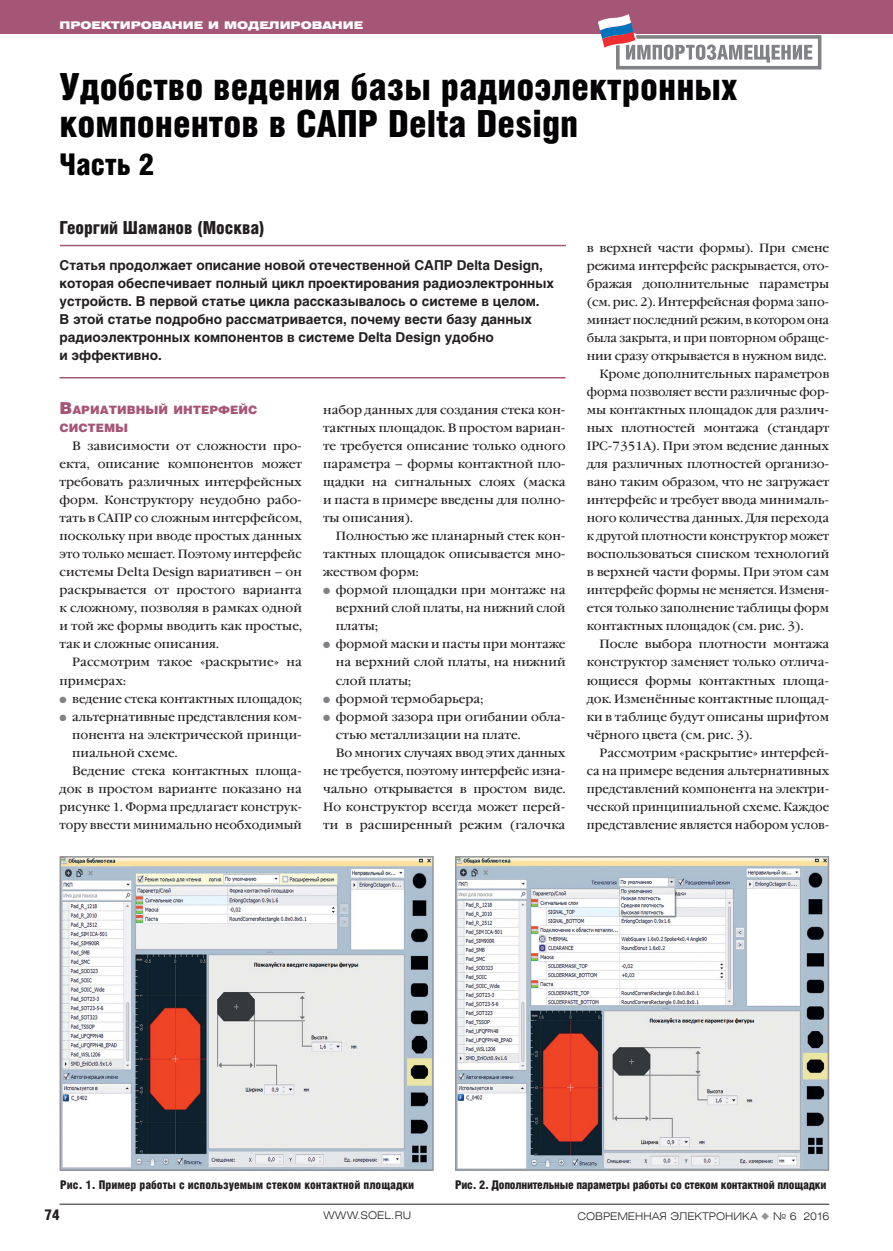
<style>
.page{position:relative;width:893px;height:1251px;background:#fff}
.page>*{position:absolute;margin:0;border:0;box-sizing:border-box;transform-origin:0 0}
.t1{font:37.5px/37.5px "Helios Cond Black C";color:#020002}
.t2{font:30px "Helios Cond Black C";color:#020002}
.t3{font:18px "Helios Cond Black C";color:#231f20}
.t4{font:15px "Helios Cond Black C";color:#231f20}
.t5{font:700 13.5px/18px "Helios C";color:#231f20}
.t6{font:12px/18px "Garamond Book C";color:#231f20;text-align:justify}
.t7{font:12px "Garamond Book C";color:#231f20;scale:.96 1}
.t8{font:12px "Helios Cond Black C";letter-spacing:-.02em;color:#231f20}
.t9{font:12px "Helios Cond Black C";color:#231f20}
.t10{font:12px "Garamond Book C";letter-spacing:-.025em;color:#231f20}
.t11{font:12px "Garamond Book C";color:#231f20;scale:.95 1}
.t12{font:11.55px/18px "Helios Black C";color:#a55575}
.t13{font:10.5px "Helios Ext Light C";color:#231f20}
.t14{font:10.5px "Helios Ext Black C";color:#fff}
.s1{font-size:16.5px}
.s2{color:#808285}
.s3{color:#939598}
</style>
<div class="page">
<div style="left:0;top:0;width:893px;height:34px;background:#a55575"></div>
<hr style="left:60px;top:1203px;width:769px;height:1px;background:#231f20">
<div style="left:616px;top:35px;width:205px;height:34px;border:4px solid #808285"></div>
<svg style="left:598px;top:14px;width:214px;height:49px"></svg>
<img style="left:63px;top:858px;width:368px;height:309px">
<div style="left:60px;top:855px;width:374px;height:315px;border:2px solid #939598"></div>
<img style="left:458px;top:858px;width:368px;height:309px">
<div style="left:455px;top:855px;width:374px;height:315px;border:2px solid #939598"></div>
<hr style="left:60px;top:377px;width:506px;height:1px;background:#a55575">
<hr style="left:60px;top:245px;width:506px;height:1px;background:#a55575">
<p class="t14" style="left:60px;top:21px;width:305px">ПРОЕКТИРОВАНИЕ И МОДЕЛИРОВАНИЕ</p>
<h1 class="t1" style="left:60px;top:71px;width:679px">Удобство ведения базы радиоэлектронных компонентов в САПР Delta Design</h1>
<h2 class="t2" style="left:60px;top:152px;width:96px">Часть 2</h2>
<h3 class="t3" style="left:60px;top:221px;width:207px">Георгий Шаманов (Москва)</h3>
<p class="t5" style="left:60px;top:258px;width:496px">Статья продолжает описание новой отечественной САПР Delta Design, которая обеспечивает полный цикл проектирования радиоэлектронных устройств. В первой статье цикла рассказывалось о системе в целом.<br>В этой статье подробно рассматривается, почему вести базу данных радиоэлектронных компонентов в системе Delta Design удобно<br>и эффективно.</p>
<p class="t12" style="left:60px;top:402px;width:199px"><span class="s1">В</span>АРИАТИВНЫЙ ИНТЕРФЕЙС<br>СИСТЕМЫ</p>
<p class="t6" style="left:60px;top:438px;width:244px;text-indent:13px">В зависимости от сложности про&shy;екта, описание компонентов может требовать различных интерфейсных форм. Конструктору неудобно рабо&shy;тать в САПР со сложным интерфейсом, поскольку при вводе простых данных это только мешает. Поэтому интерфейс системы Delta Design вариативен – он раскрывается от простого варианта к сложному, позволяя в рамках одной и той же формы вводить как простые, так и сложные описания.</p>
<p class="t6" style="left:60px;top:654px;width:244px;text-indent:13px">Рассмотрим такое «раскрытие» на примерах:</p>
<p class="t6" style="left:60px;top:690px;width:244px"><span class="s2">●</span> ведение стека контактных площадок;</p>
<p class="t6" style="left:60px;top:708px;width:244px"><span class="s2">●</span> альтернативные представления ком-</p>
<p class="t6" style="left:72px;top:726px;width:231px">понента на электрической принци-</p>
<p class="t6" style="left:72px;top:744px;width:107px">пиальной схеме.</p>
<p class="t6" style="left:72px;top:762px;width:231px">Ведение стека контактных площа-</p>
<p class="t6" style="left:60px;top:780px;width:244px">док в простом варианте показано на</p>
<p class="t6" style="left:60px;top:798px;width:244px">рисунке 1. Форма предлагает конструк-</p>
<p class="t6" style="left:60px;top:816px;width:244px">тору ввести минимально необходимый</p>
<p class="t6" style="left:323px;top:402px;width:244px">набор данных для создания стека кон&shy;тактных площадок. В простом вариан&shy;те требуется описание только одного параметра – формы контактной пло&shy;щадки на сигнальных слоях (маска и паста в примере введены для полно&shy;ты описания).</p>
<p class="t6" style="left:323px;top:528px;width:244px;text-indent:13px">Полностью же планарный стек кон&shy;тактных площадок описывается мно&shy;жеством форм:</p>
<p class="t6" style="left:336px;top:582px;width:231px;text-indent:-13px"><span class="s2">●</span> формой площадки при монтаже на верхний слой платы, на нижний слой платы;</p>
<p class="t6" style="left:336px;top:636px;width:231px;text-indent:-13px"><span class="s2">●</span> формой маски и пасты при монтаже на верхний слой платы, на нижний слой платы;</p>
<p class="t6" style="left:323px;top:690px;width:162px"><span class="s2">●</span> формой термобарьера;</p>
<p class="t6" style="left:323px;top:708px;width:244px"><span class="s2">●</span> формой зазора при ог ибании обла-</p>
<p class="t6" style="left:336px;top:726px;width:186px">стью металлизации на плате.</p>
<p class="t6" style="left:336px;top:744px;width:231px">Во многих случаях ввод этих данных</p>
<p class="t6" style="left:323px;top:762px;width:244px">не требуется, поэтому интерфейс изна-</p>
<p class="t6" style="left:323px;top:780px;width:244px">чально открывается в простом виде.</p>
<p class="t6" style="left:323px;top:798px;width:244px">Но конструктор всегда может перей-</p>
<p class="t6" style="left:323px;top:816px;width:244px">ти в расширенный режим (галочка</p>
<p class="t6" style="left:587px;top:240px;width:244px">в верхней части формы). При смене</p>
<p class="t6" style="left:587px;top:258px;width:244px">режима интерфейс раскрывается, ото-</p>
<p class="t6" style="left:587px;top:276px;width:244px">бражая дополнительные парамет ры</p>
<p class="t6" style="left:587px;top:294px;width:244px">(см. рис. 2). Интерфейсная форма запо-</p>
<p class="t10" style="left:587px;top:315px;width:244px">минает последний режим, в котором она</p>
<p class="t7" style="left:587px;top:333px;width:254px">была закрыта, и при повторном обраще-</p>
<p class="t6" style="left:587px;top:348px;width:241px">нии сразу открывается в нужном виде.</p>
<p class="t6" style="left:600px;top:366px;width:231px">Кроме дополнительных параметров</p>
<p class="t7" style="left:587px;top:387px;width:254px">форма позволяет вести различные фор-</p>
<p class="t6" style="left:587px;top:402px;width:244px">мы контактных площадок для различ-</p>
<p class="t6" style="left:587px;top:420px;width:244px">ных плотностей монтажа (стандарт</p>
<p class="t6" style="left:587px;top:438px;width:244px">IPC-7351A). При этом ведение данных</p>
<p class="t6" style="left:587px;top:456px;width:244px">для различных плотностей организо-</p>
<p class="t6" style="left:587px;top:474px;width:244px">вано таким образом, что не загружает</p>
<p class="t6" style="left:587px;top:492px;width:244px">интерфейс и требует ввода минималь-</p>
<p class="t6" style="left:587px;top:510px;width:244px">ного количества данных. Для перехода</p>
<p class="t6" style="left:587px;top:528px;width:244px">к другой плотности конструктор может</p>
<p class="t6" style="left:587px;top:546px;width:244px">воспользоваться списком технологий</p>
<p class="t6" style="left:587px;top:564px;width:244px">в верхней части формы. При этом сам</p>
<p class="t11" style="left:587px;top:585px;width:257px">интерфейс формы не меняется. Изменя-</p>
<p class="t6" style="left:587px;top:600px;width:244px">ется только заполнение таблицы форм</p>
<p class="t6" style="left:587px;top:618px;width:218px">контактных площадок (см. рис. 3).</p>
<p class="t6" style="left:600px;top:636px;width:231px">После выбора плотности монтажа</p>
<p class="t6" style="left:587px;top:654px;width:244px">конструктор заменяет только отлича-</p>
<p class="t6" style="left:587px;top:672px;width:244px">ющиеся формы контактных площа-</p>
<p class="t6" style="left:587px;top:690px;width:244px">док. Изменённые контактные площад-</p>
<p class="t6" style="left:587px;top:708px;width:244px">ки в таблице будут описаны шрифтом</p>
<p class="t6" style="left:587px;top:726px;width:167px">чёрного цвета (см. рис. 3).</p>
<p class="t6" style="left:600px;top:744px;width:231px">Рассмотрим «раскрытие» интерфей-</p>
<p class="t7" style="left:587px;top:765px;width:254px">са на примере ведения альтернативных</p>
<p class="t7" style="left:587px;top:783px;width:254px">представлений компонента на электри-</p>
<p class="t7" style="left:587px;top:801px;width:254px">ческой принципиальной схеме. Каждое</p>
<p class="t7" style="left:587px;top:819px;width:254px">представление является набором услов-</p>
<p class="t9" style="left:60px;top:1179px;width:355px">Рис. 1. Пример работы с используемым стеком контактной площадки</p>
<p class="t8" style="left:455px;top:1179px;width:373px">Рис. 2. Дополнительные параметры работы со стеком контактной площадки</p>
<p class="t4" style="left:44px;top:1207px;width:17px">74</p>
<p class="t13" style="left:323px;top:1211px;width:89px">WWW.SOEL.RU</p>
<p class="t13" style="left:578px;top:1211px;width:253px">СОВРЕМЕННАЯ ЭЛЕКТРОНИКА <span class="s3">◆</span> № 6 2016</p>
</div>
